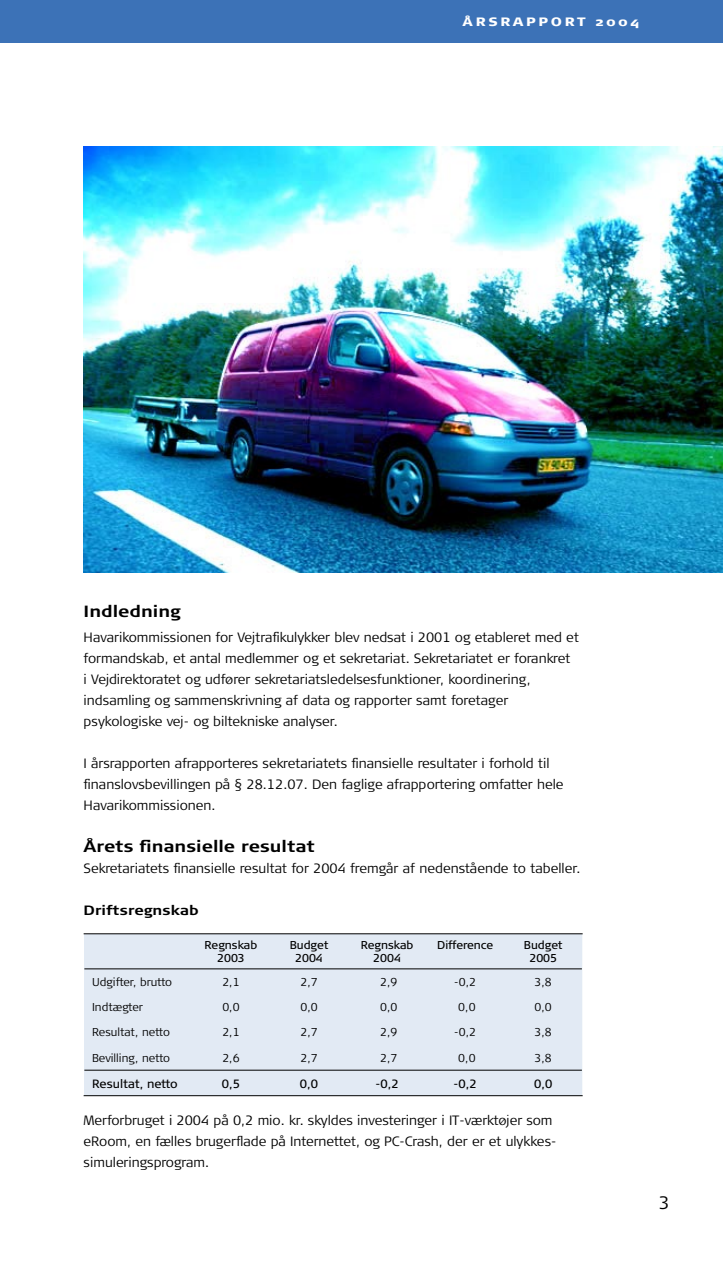
<style>
.page{position:relative;width:723px;height:1263px;background:#fff}
.page>*{position:absolute;margin:0;border:0;box-sizing:border-box;transform-origin:0 0}
.t1{font:300 18px "Signa Column";color:#000}
.heading_1_Overskrift_1_Tegn{font:700 16.2px "Signa Column";color:#000;scale:1.13 1}
.t2{font:300 13.5px/21px "Signa Column";color:#000}
.heading_3{font:700 13.5px "Signa Column";color:#000;scale:1.13 1}
.Forside_-_Rubrik{font:900 12.15px "Signa Caps";letter-spacing:.2em;color:#fff;scale:1.11 1}
.t3{font:12px "Signa Column";color:#000}
.t4{font:300 11.4px "Signa Column";color:#000}
.t5{font:11.4px "Signa Column";color:#000}
</style>
<div class="page">
<img style="left:84px;top:146px;width:639px;height:427px">
<div style="left:0;top:0;width:723px;height:43px;background:#3c72b7"></div>
<div style="left:84px;top:934px;width:498px;height:161px;background:#e2eaf4"></div>
<hr style="left:84px;top:1070px;width:108px;height:1px;background:#000">
<hr style="left:192px;top:1070px;width:78px;height:1px;background:#000">
<hr style="left:270px;top:1070px;width:78px;height:1px;background:#000">
<hr style="left:348px;top:1070px;width:78px;height:1px;background:#000">
<hr style="left:426px;top:1070px;width:78px;height:1px;background:#000">
<hr style="left:504px;top:1070px;width:78px;height:1px;background:#000">
<hr style="left:84px;top:1095px;width:108px;height:1px;background:#000">
<hr style="left:192px;top:1095px;width:78px;height:1px;background:#000">
<hr style="left:270px;top:1095px;width:78px;height:1px;background:#000">
<hr style="left:348px;top:1095px;width:78px;height:1px;background:#000">
<hr style="left:426px;top:1095px;width:78px;height:1px;background:#000">
<hr style="left:504px;top:1095px;width:79px;height:1px;background:#000">
<hr style="left:84px;top:933px;width:108px;height:1px;background:#000">
<hr style="left:192px;top:933px;width:78px;height:1px;background:#000">
<hr style="left:270px;top:933px;width:78px;height:1px;background:#000">
<hr style="left:348px;top:933px;width:78px;height:1px;background:#000">
<hr style="left:426px;top:933px;width:78px;height:1px;background:#000">
<hr style="left:504px;top:933px;width:79px;height:1px;background:#000">
<hr style="left:84px;top:968px;width:108px;height:1px;background:#000">
<hr style="left:192px;top:968px;width:78px;height:1px;background:#000">
<hr style="left:270px;top:968px;width:78px;height:1px;background:#000">
<hr style="left:348px;top:968px;width:78px;height:1px;background:#000">
<hr style="left:426px;top:968px;width:78px;height:1px;background:#000">
<hr style="left:504px;top:968px;width:78px;height:1px;background:#000">
<p class="Forside_-_Rubrik" style="left:462px;top:14px;width:161px">ÅRSRAPPORT 2004</p>
<p class="heading_1_Overskrift_1_Tegn" style="left:84px;top:602px;width:87px">Indledning</p>
<p class="t2" style="left:84px;top:627px;width:497px">Havarikommissionen for Vejtrafikulykker blev nedsat i 2001 og etableret med et formandskab, et antal medlemmer og et sekretariat. Sekretariatet er forankret<br>i Vejdirektoratet og udfører sekretariatsledelsesfunktioner, koordinering, indsamling og sammenskrivning af data og rapporter samt foretager psykologiske vej- og biltekniske analyser.</p>
<p class="t2" style="left:84px;top:753px;width:481px">I årsrapporten afrapporteres sekretariatets finansielle resultater i forhold til finanslovsbevillingen på § 28.12.07. Den faglige afrapportering omfatter hele<br>Havarikommissionen.</p>
<p class="heading_1_Overskrift_1_Tegn" style="left:84px;top:837px;width:206px">Årets finansielle resultat</p>
<p class="t2" style="left:84px;top:858px;width:498px">Sekretariatets finansielle resultat for 2004 fremgår af nedenstående to tabeller.</p>
<p class="heading_3" style="left:84px;top:903px;width:103px">Driftsregnskab</p>
<p class="t5" style="left:205px;top:938px;width:54px">Regnskab</p>
<p class="t5" style="left:217px;top:952px;width:29px">2003</p>
<p class="t5" style="left:290px;top:938px;width:40px">Budget</p>
<p class="t5" style="left:295px;top:952px;width:29px">2004</p>
<p class="t5" style="left:361px;top:938px;width:54px">Regnskab</p>
<p class="t5" style="left:373px;top:952px;width:29px">2004</p>
<p class="t5" style="left:437px;top:938px;width:57px">Difference</p>
<p class="t5" style="left:524px;top:938px;width:40px">Budget</p>
<p class="t5" style="left:529px;top:952px;width:29px">2005</p>
<p class="t4" style="left:92px;top:975px;width:81px">Udgifter, brutto</p>
<p class="t4" style="left:222px;top:975px;width:19px">2,1</p>
<p class="t4" style="left:300px;top:975px;width:19px">2,7</p>
<p class="t4" style="left:380px;top:975px;width:19px">2,9</p>
<p class="t4" style="left:454px;top:975px;width:23px">-0,2</p>
<p class="t4" style="left:534px;top:975px;width:19px">3,8</p>
<p class="t4" style="left:92px;top:1001px;width:52px">Indtægter</p>
<p class="t4" style="left:222px;top:1001px;width:19px">0,0</p>
<p class="t4" style="left:300px;top:1001px;width:19px">0,0</p>
<p class="t4" style="left:380px;top:1001px;width:19px">0,0</p>
<p class="t4" style="left:458px;top:1001px;width:19px">0,0</p>
<p class="t4" style="left:534px;top:1001px;width:19px">0,0</p>
<p class="t4" style="left:92px;top:1026px;width:79px">Resultat, netto</p>
<p class="t4" style="left:222px;top:1026px;width:19px">2,1</p>
<p class="t4" style="left:300px;top:1026px;width:19px">2,7</p>
<p class="t4" style="left:380px;top:1026px;width:19px">2,9</p>
<p class="t4" style="left:454px;top:1026px;width:23px">-0,2</p>
<p class="t4" style="left:534px;top:1026px;width:19px">3,8</p>
<p class="t4" style="left:92px;top:1051px;width:79px">Bevilling, netto</p>
<p class="t4" style="left:222px;top:1051px;width:19px">2,6</p>
<p class="t4" style="left:300px;top:1051px;width:19px">2,7</p>
<p class="t4" style="left:380px;top:1051px;width:19px">2,7</p>
<p class="t4" style="left:458px;top:1051px;width:19px">0,0</p>
<p class="t4" style="left:534px;top:1051px;width:19px">3,8</p>
<p class="t3" style="left:92px;top:1076px;width:87px">Resultat, netto</p>
<p class="t3" style="left:222px;top:1076px;width:20px">0,5</p>
<p class="t3" style="left:300px;top:1076px;width:20px">0,0</p>
<p class="t3" style="left:376px;top:1076px;width:25px">-0,2</p>
<p class="t3" style="left:454px;top:1076px;width:25px">-0,2</p>
<p class="t3" style="left:534px;top:1076px;width:20px">0,0</p>
<p class="t2" style="left:84px;top:1110px;width:474px">Merforbruget i 2004 på 0,2 mio. kr. skyldes investeringer i IT-værktøjer som eRoom, en fælles brugerflade på Internettet, og PC-Crash, der er et ulykkes&shy;simuleringsprogram.</p>
<p class="t1" style="left:659px;top:1192px;width:12px">3</p>
</div>
